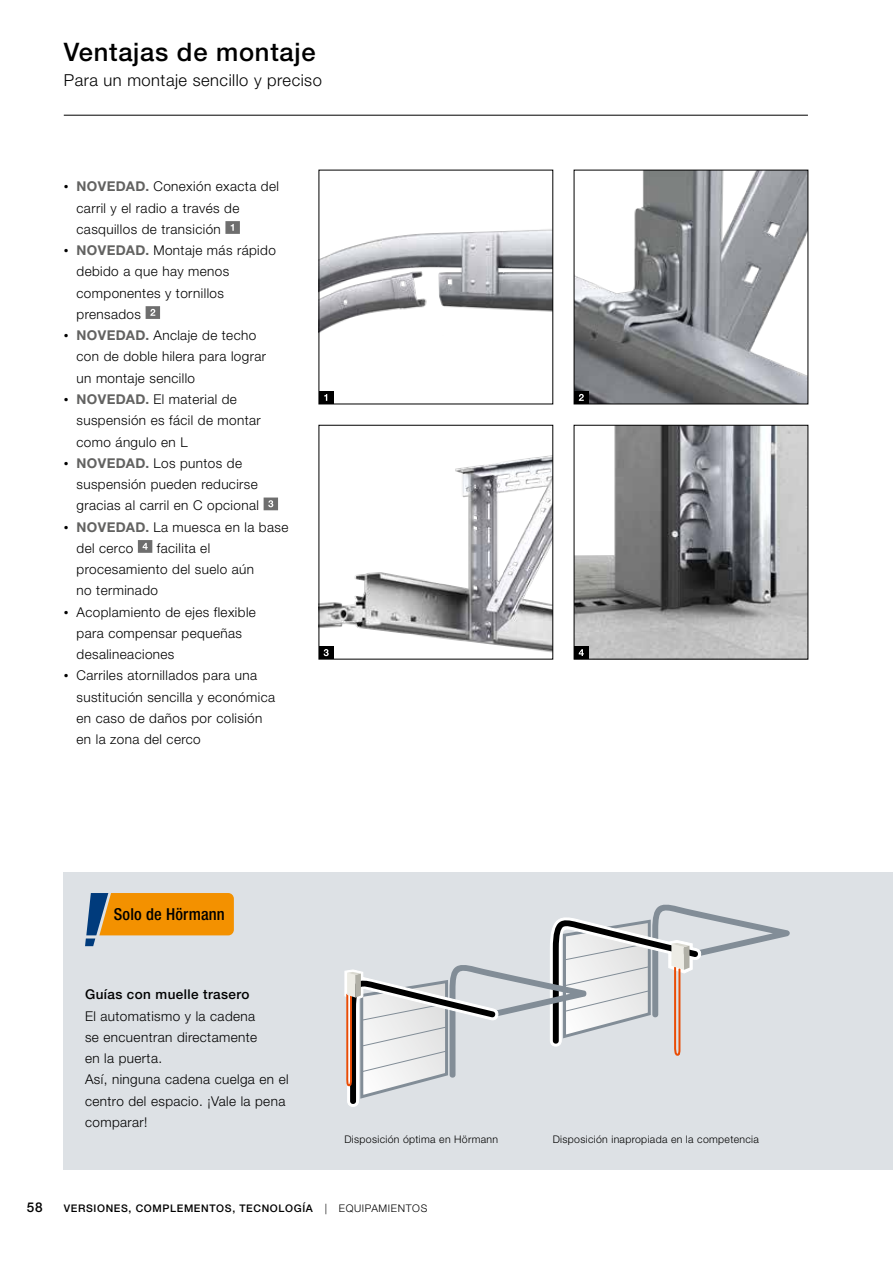
<style>
.page{position:relative;width:893px;height:1263px;background:#fff}
.page>*{position:absolute;margin:0;border:0;box-sizing:border-box;transform-origin:0 0}
.t1{font:500 25.5px "Hoermann Helvetica Neue";letter-spacing:.03em;color:#000}
.t2{font:300 16.5px "Hoermann Helvetica Neue";letter-spacing:.03em;color:#000}
.t3{font:500 condensed 16.5px "Hoermann Helvetica Neue";letter-spacing:.01em;color:#000}
.t4{font:300 13.5px/21.3px "Hoermann Helvetica Neue";letter-spacing:.03em;color:#000}
.t5{font:500 13.5px "Hoermann Helvetica Neue";letter-spacing:.03em;color:#000}
.t6{font:300 10.5px "Hoermann Helvetica Neue";letter-spacing:.03em;color:#000}
.t7{font:500 10.5px "Hoermann Helvetica Neue";letter-spacing:.06em;color:#000}
.s1{font-family:"Times New Roman";font-weight:400}
.s2{font-weight:700;color:#626261}
.s3{font-weight:300}
</style>
<div class="page">
<div style="left:64px;top:872px;width:829px;height:297px;background:#dde1e5"></div>
<img style="left:576px;top:172px;width:230px;height:230px">
<div style="left:574px;top:170px;width:234px;height:234px;border:1px solid #000"></div>
<img style="left:576px;top:427px;width:230px;height:230px">
<img style="left:321px;top:455px;width:230px;height:202px">
<img style="left:321px;top:229px;width:230px;height:165px">
<svg style="left:344px;top:904px;width:446px;height:203px"></svg>
<div style="left:319px;top:646px;width:14px;height:13px;background:#000"></div>
<svg style="left:324px;top:649px;width:5px;height:7px"></svg>
<svg style="left:225px;top:221px;width:15px;height:13px"></svg>
<svg style="left:146px;top:306px;width:14px;height:13px"></svg>
<svg style="left:264px;top:497px;width:14px;height:13px"></svg>
<svg style="left:138px;top:540px;width:14px;height:13px"></svg>
<div style="left:574px;top:391px;width:14px;height:13px;background:#000"></div>
<svg style="left:579px;top:394px;width:5px;height:7px"></svg>
<div style="left:319px;top:391px;width:14px;height:13px;background:#000"></div>
<svg style="left:324px;top:394px;width:3px;height:7px"></svg>
<svg style="left:85px;top:893px;width:149px;height:53px"></svg>
<div style="left:574px;top:646px;width:14px;height:13px;background:#000"></div>
<svg style="left:579px;top:649px;width:5px;height:7px"></svg>
<hr style="left:64px;top:115px;width:744px;height:1px;background:#000">
<h1 class="t1" style="left:64px;top:34px;width:253px">Ventajas de montaje</h1>
<p class="t2" style="left:64px;top:69px;width:260px">Para un montaje sencillo y preciso</p>
<p class="t4" style="left:77px;top:175px;width:204px;text-indent:-13px"><span class="s1">•</span> <span class="s2">NOVEDAD.</span> Conexión exacta del carril y el radio a través de casquillos de transición</p>
<p class="t4" style="left:77px;top:239px;width:201px;text-indent:-13px"><span class="s1">•</span> <span class="s2">NOVEDAD.</span> Montaje más rápido debido a que hay menos componentes y tornillos prensados</p>
<p class="t4" style="left:77px;top:324px;width:191px;text-indent:-13px"><span class="s1">•</span> <span class="s2">NOVEDAD.</span> Anclaje de techo con de doble hilera para lograr un montaje sencillo</p>
<p class="t4" style="left:77px;top:388px;width:186px;text-indent:-13px"><span class="s1">•</span> <span class="s2">NOVEDAD.</span> El material de suspensión es fácil de montar como ángulo en L</p>
<p class="t4" style="left:77px;top:451px;width:184px;text-indent:-13px"><span class="s1">•</span> <span class="s2">NOVEDAD.</span> Los puntos de suspensión pueden reducirse gracias al carril en C opcional</p>
<p class="t4" style="left:77px;top:515px;width:213px;text-indent:-13px"><span class="s1">•</span> <span class="s2">NOVEDAD.</span> La muesca en la base del cerco</p>
<p class="t4" style="left:77px;top:536px;width:179px;text-indent:80px">facilita el procesamiento del suelo aún no terminado</p>
<p class="t4" style="left:77px;top:600px;width:181px;text-indent:-13px"><span class="s1">•</span> Acoplamiento de ejes flexible para compensar pequeñas desalineaciones</p>
<p class="t4" style="left:77px;top:664px;width:200px;text-indent:-13px"><span class="s1">•</span> Carriles atornillados para una sustitución sencilla y económica en caso de daños por colisión en la zona del cerco</p>
<p class="t3" style="left:114px;top:903px;width:113px">Solo de Hörmann</p>
<p class="t5" style="left:85px;top:985px;width:166px">Guías con muelle trasero</p>
<p class="t4" style="left:85px;top:1004px;width:205px">El automatismo y la cadena<br>se encuentran directamente<br>en la puerta.<br>Así, ninguna cadena cuelga en el centro del espacio. ¡Vale la pena comparar!</p>
<p class="t6" style="left:344px;top:1132px;width:155px">Disposición óptima en Hörmann</p>
<p class="t6" style="left:553px;top:1132px;width:208px">Disposición inapropiada en la competencia</p>
<p class="t5" style="left:27px;top:1198px;width:17px">58</p>
<p class="t7" style="left:64px;top:1201px;width:365px">VERSIONES, COMPLEMENTOS, TECNOLOGÍA <span class="s3">| EQUIPAMIENTOS</span></p>
</div>
